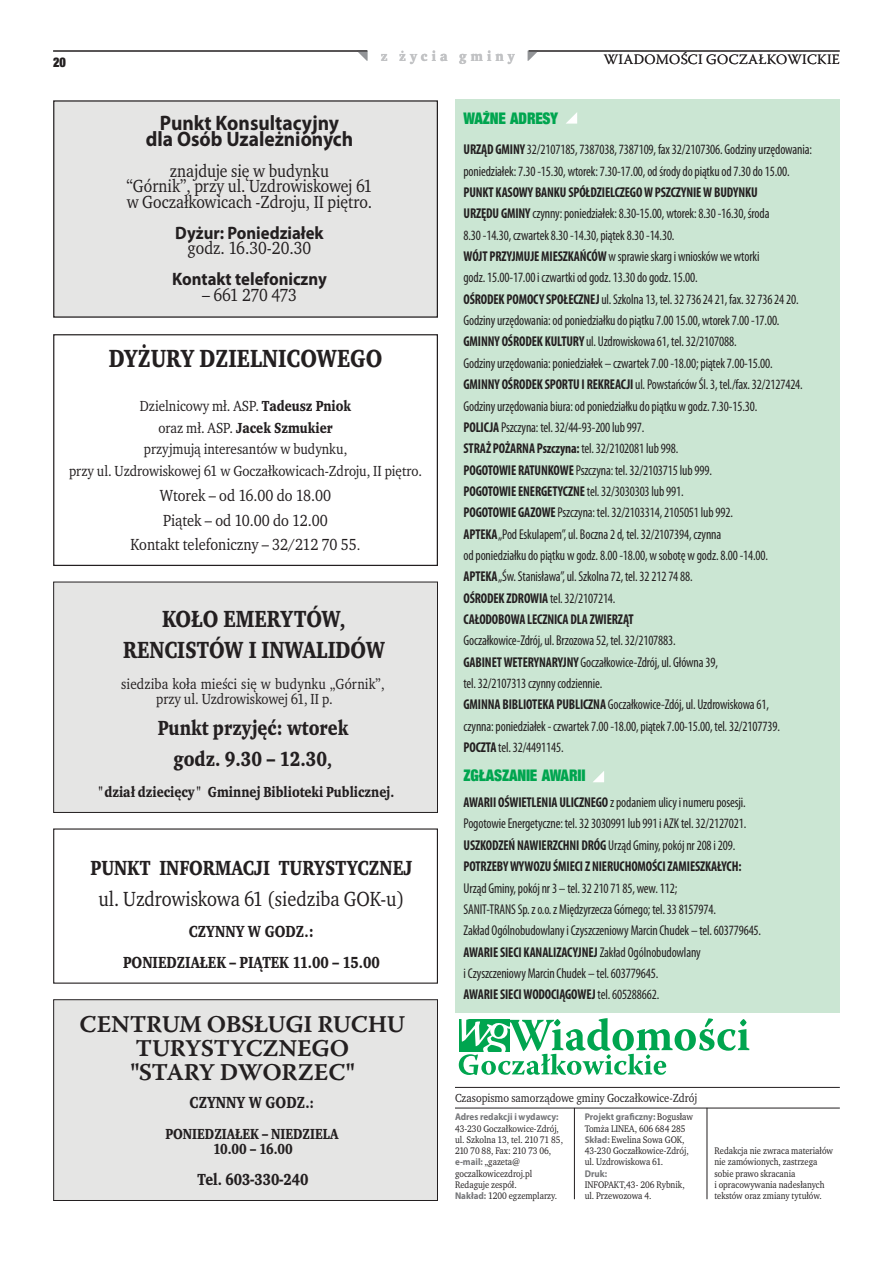
<style>
.page{position:relative;width:893px;height:1263px;background:#fff}
.page>*{position:absolute;margin:0;border:0;box-sizing:border-box;transform-origin:0 0}
.t1{font:700 25.5px "Wro Text";color:#231f20;scale:.93 1}
.t2{font:24px/24px "Warnock Pro Semibold Capt";letter-spacing:-.02em;color:#231f20}
.t3{font:700 24px/31px "Wro Text";color:#231f20;text-align:center;scale:.93 1}
.t4{font:700 21px/31px "Wro Text";color:#231f20;text-align:center;scale:.93 1}
.t5{font:700 21px/15.5px "Myriad Pro";color:#231f20;text-align:center;scale:.93 1}
.t6{font:21px "Wro Text";color:#231f20;scale:.93 1}
.t7{font:18px/15.5px "Wro Text";color:#231f20;text-align:center;scale:.93 1}
.t8{font:700 18px "Myriad Pro";color:#231f20;scale:.93 1}
.t9{font:700 17.25px "Wro Head";letter-spacing:-.01em;color:#00a54f}
.t10{font:16.5px/24.8px "Wro Text";color:#231f20;text-align:center;scale:.93 1}
.t11{font:700 16.5px/31px "Wro Text";color:#231f20;text-align:center;scale:.93 1}
.t12{font:15px/21.8px "Wro Text";color:#231f20;text-align:center;scale:.93 1}
.t13{font:700 15px/15.5px "Wro Text";color:#231f20;text-align:center;scale:.93 1}
.t14{font:condensed 14.25px/21.3px "Myriad Pro";letter-spacing:-.01em;color:#231f20;scale:.93 1}
.t15{font:300 14.25px "Warnock Pro";letter-spacing:.02em;color:#231f20}
.t16{font:700 14.25px "Wro Text";letter-spacing:.29em;color:#c1c2c4}
.t17{font:700 14.25px "Wro Head";color:#231f20}
.t18{font:12px "Wro Text";color:#231f20;scale:.93 1}
.t19{font:9.75px/11.2px "Wro Text";color:#231f20;scale:.93 1}
.t20{font:700 9.75px "Myriad Pro";color:#757679;scale:.93 1}
.s1{font-weight:700}
.s2{font-size:15px}
.s3{font-family:"Myriad Pro";font-weight:700;color:#757679}
.s4{font-family:"Wro Text";font-weight:400;color:#231f20}
</style>
<div class="page">
<hr style="left:53px;top:51px;width:314px;height:1px;background:#231f20">
<hr style="left:529px;top:51px;width:311px;height:1px;background:#231f20">
<div style="left:455px;top:99px;width:385px;height:913px;background:#cbe6d3"></div>
<hr style="left:455px;top:1087px;width:385px;height:1px;background:#231f20">
<hr style="left:455px;top:1108px;width:385px;height:1px;background:#231f20">
<svg style="left:566px;top:112px;width:11px;height:12px"></svg>
<svg style="left:593px;top:771px;width:11px;height:11px"></svg>
<hr style="left:574px;top:1108px;width:1px;height:91px;background:#231f20">
<hr style="left:707px;top:1108px;width:1px;height:91px;background:#231f20">
<svg style="left:459px;top:1018px;width:290px;height:57px"></svg>
<div style="left:54px;top:101px;width:383px;height:216px;background:#e5e5e4"></div>
<div style="left:53px;top:100px;width:385px;height:218px;border:1px solid #231f20"></div>
<div style="left:53px;top:334px;width:385px;height:232px;border:1px solid #231f20"></div>
<div style="left:54px;top:582px;width:383px;height:230px;background:#e5e5e4"></div>
<div style="left:53px;top:581px;width:385px;height:232px;border:1px solid #231f20"></div>
<div style="left:54px;top:1000px;width:383px;height:200px;background:#e5e5e4"></div>
<div style="left:53px;top:999px;width:385px;height:202px;border:1px solid #231f20"></div>
<p class="t17" style="left:53px;top:53px;width:14px">20</p>
<p class="t16" style="left:381px;top:47px;width:135px">z życia gminy</p>
<p class="t15" style="left:604px;top:51px;width:237px">WIADOMOŚCI GOCZAŁKOWICKIE</p>
<h3 class="t5" style="left:146px;top:114px;width:225px">Punkt Konsultacyjny dla Osób Uzależnionych</h3>
<p class="t7" style="left:127px;top:163px;width:266px">znajduje się w budynku<br>“Górnik”, przy ul. Uzdrowiskowej 61 w Goczałkowicach -Zdroju, II piętro.</p>
<p class="t8" style="left:175px;top:221px;width:161px">Dyżur: Poniedziałek</p>
<p class="t7" style="left:188px;top:240px;width:135px">godz. 16.30-20.30</p>
<p class="t8" style="left:172px;top:267px;width:168px">Kontakt telefoniczny</p>
<p class="t7" style="left:202px;top:287px;width:103px">– 661 270 473</p>
<h1 class="t1" style="left:109px;top:343px;width:296px">DYŻURY DZIELNICOWEGO</h1>
<p class="t12" style="left:69px;top:395px;width:381px">Dzielnicowy mł. ASP. <span class="s1">Tadeusz Pniok<br></span>oraz mł. ASP. <span class="s1">Jacek Szmukier<br></span>przyjmują interesantów w budynku,<br>przy ul. Uzdrowiskowej 61 w Goczałkowicach-Zdroju, II piętro.</p>
<p class="t10" style="left:131px;top:483px;width:249px">Wtorek – od 16.00 do 18.00<br>Piątek – od 10.00 do 12.00<br>Kontakt telefoniczny – 32/212 70 55<span class="s2">.</span></p>
<h2 class="t3" style="left:123px;top:603px;width:283px">KOŁO EMERYTÓW,<br>RENCISTÓW I INWALIDÓW</h2>
<p class="t12" style="left:156px;top:676px;width:247px;line-height:15.6px;text-align:left;text-indent:-35px">siedziba koła mieści się w budynku „Górnik”, przy ul. Uzdrowiskowej 61, II p.</p>
<h3 class="t4" style="left:158px;top:713px;width:206px">Punkt przyjęć: wtorek godz. 9.30 – 12.30,</h3>
<p class="t13" style="left:97px;top:785px;width:322px">"dział dziecięcy" Gminnej Biblioteki Publicznej.</p>
<h3 class="t4" style="left:90px;top:853px;width:348px">PUNKT INFORMACJI TURYSTYCZNEJ</h3>
<h3 class="t6" style="left:98px;top:886px;width:330px">ul. Uzdrowiskowa 61 (siedziba GOK-u)</h3>
<p class="t11" style="left:123px;top:916px;width:278px">CZYNNY W GODZ.:<br>PONIEDZIAŁEK – PIĄTEK 11.00 – 15.00</p>
<h2 class="t2" style="left:80px;top:1012px;width:36px">CENTRUM</h2>
<h2 class="t2" style="left:207px;top:1012px;width:35px">OBSŁUGI</h2>
<h2 class="t2" style="left:317px;top:1012px;width:35px">RUCHU</h2>
<h2 class="t2" style="left:130px;top:1036px;width:40px">TURYSTYCZNEGO "STARY</h2>
<h2 class="t2" style="left:220px;top:1060px;width:37px">DWORZEC</h2>
<h2 class="t2" style="left:345px;top:1060px;width:11px">"</h2>
<p class="t11" style="left:190px;top:1087px;width:135px">CZYNNY W GODZ.<span class="s2">:</span></p>
<p class="t13" style="left:165px;top:1126px;width:188px">PONIEDZIAŁEK – NIEDZIELA<br>10.00 – 16.00</p>
<p class="t11" style="left:197px;top:1164px;width:121px">Tel. 603-330-240</p>
<p class="t9" style="left:463px;top:107px;width:96px">WAŻNE ADRESY</p>
<p class="t14" style="left:463px;top:139px;width:376px"><span class="s1">URZĄD GMINY</span> 32/2107185, 7387038, 7387109, fax 32/2107306. Godziny urzędowania: poniedziałek: 7.30 -15.30, wtorek: 7.30-17.00, od środy do piątku od 7.30 do 15.00.</p>
<p class="t14" style="left:463px;top:181px;width:366px"><span class="s1">PUNKT KASOWY BANKU SPÓŁDZIELCZEGO W PSZCZYNIE W BUDYNKU<br>URZĘDU GMINY</span> czynny: poniedziałek: 8.30-15.00, wtorek: 8.30 -16.30, środa<br>8.30 -14.30, czwartek 8.30 -14.30, piątek 8.30 -14.30.<br><span class="s1">WÓJT PRZYJMUJE MIESZKAŃCÓW</span> w sprawie skarg i wniosków we wtorki<br>godz. 15.00-17.00 i czwartki od godz. 13.30 do godz. 15.00.<br><span class="s1">OŚRODEK POMOCY SPOŁECZNEJ</span> ul. Szkolna 13, tel. 32 736 24 21, fax. 32 736 24 20.<br>Godziny urzędowania: od poniedziałku do piątku 7.00 15.00, wtorek 7.00 -17.00.<br><span class="s1">GMINNY OŚRODEK KULTURY</span> ul. Uzdrowiskowa 61, tel. 32/2107088.<br>Godziny urzędowania: poniedziałek – czwartek 7.00 -18.00; piątek 7.00-15.00.<br><span class="s1">GMINNY OŚRODEK SPORTU I REKREACJI</span> ul. Powstańców Śl. 3, tel./fax. 32/2127424.<br>Godziny urzędowania biura: od poniedziałku do piątku w godz. 7.30-15.30.<br><span class="s1">POLICJA</span> Pszczyna: tel. 32/44-93-200 lub 997.<br><span class="s1">STRAŻ POŻARNA Pszczyna:</span> tel. 32/2102081 lub 998.<br><span class="s1">POGOTOWIE RATUNKOWE</span> Pszczyna: tel. 32/2103715 lub 999.<br><span class="s1">POGOTOWIE ENERGETYCZNE</span> tel. 32/3030303 lub 991.<br><span class="s1">POGOTOWIE GAZOWE</span> Pszczyna: tel. 32/2103314, 2105051 lub 992.<br><span class="s1">APTEKA</span> „Pod Eskulapem”, ul. Boczna 2 d, tel. 32/2107394, czynna<br>od poniedziałku do piątku w godz. 8.00 -18.00, w sobotę w godz. 8.00 -14.00.<br><span class="s1">APTEKA</span> „Św. Stanisława”, ul. Szkolna 72, tel. 32 212 74 88.<br><span class="s1">OŚRODEK ZDROWIA</span> tel. 32/2107214.<br><span class="s1">CAŁODOBOWA LECZNICA DLA ZWIERZĄT</span></p>
<p class="t14" style="left:463px;top:630px;width:342px">Goczałkowice-Zdrój, ul. Brzozowa 52, tel. 32/2107883.<br><span class="s1">GABINET WETERYNARYJNY</span> Goczałkowice-Zdrój, ul. Główna 39,<br>tel. 32/2107313 czynny codziennie.<br><span class="s1">GMINNA BIBLIOTEKA PUBLICZNA</span> Goczałkowice-Zdój, ul. Uzdrowiskowa 61, czynna: poniedziałek - czwartek 7.00 -18.00, piątek 7.00-15.00, tel. 32/2107739.<br><span class="s1">POCZTA</span> tel. 32/4491145.</p>
<p class="t9" style="left:463px;top:765px;width:123px">ZGŁASZANIE AWARII</p>
<p class="t14" style="left:463px;top:791px;width:306px"><span class="s1">AWARII OŚWIETLENIA ULICZNEGO</span> z podaniem ulicy i numeru posesji.<br>Pogotowie Energetyczne: tel. 32 3030991 lub 991 i AZK tel. 32/2127021.<br><span class="s1">USZKODZEŃ NAWIERZCHNI DRÓG</span> Urząd Gminy, pokój nr 208 i 209.<br><span class="s1">POTRZEBY WYWOZU ŚMIECI Z NIERUCHOMOŚCI ZAMIESZKAŁYCH:</span></p>
<p class="t14" style="left:463px;top:877px;width:322px">Urząd Gminy, pokój nr 3 – tel. 32 210 71 85, wew. 112;<br>SANIT-TRANS Sp. z o.o. z Międzyrzecza Górnego; tel. 33 8157974.<br>Zakład Ogólnobudowlany i Czyszczeniowy Marcin Chudek – tel. 603779645.<br><span class="s1">AWARIE SIECI KANALIZACYJNEJ</span> Zakład Ogólnobudowlany<br>i Czyszczeniowy Marcin Chudek – tel. 603779645.<br><span class="s1">AWARIE SIECI WODOCIĄGOWEJ</span> tel. 605288662.</p>
<p class="t18" style="left:455px;top:1090px;width:262px">Czasopismo samorządowe gminy Goczałkowice-Zdrój</p>
<p class="t20" style="left:455px;top:1111px;width:113px">Adres redakcji i wydawcy:</p>
<p class="t19" style="left:455px;top:1123px;width:118px">43-230 Goczałkowice-Zdrój, ul. Szkolna 13, tel. 210 71 85,<br>210 70 88, Fax: 210 73 06, <span class="s3">e-mail:</span> „gazeta@ goczalkowicezdroj.pl<br>Redaguje zespół.<br><span class="s3">Nakład:</span> 1200 egzemplarzy.</p>
<p class="t20" style="left:585px;top:1111px;width:118px">Projekt graficzny: <span class="s4">Bogusław</span></p>
<p class="t19" style="left:585px;top:1123px;width:113px">Tomża LINEA, 606 684 285<br><span class="s3">Skład:</span> Ewelina Sowa GOK,<br>43-230 Goczałkowice-Zdrój, ul. Uzdrowiskowa 61.</p>
<p class="t20" style="left:585px;top:1167px;width:26px">Druk:</p>
<p class="t19" style="left:585px;top:1179px;width:109px">INFOPAKT,43- 206 Rybnik, ul. Przewozowa 4.</p>
<p class="t19" style="left:714px;top:1145px;width:129px">Redakcja nie zwraca materiałów nie zamówionych, zastrzega sobie prawo skracania<br>i opracowywania nadesłanych tekstów oraz zmiany tytułów.</p>
</div>
